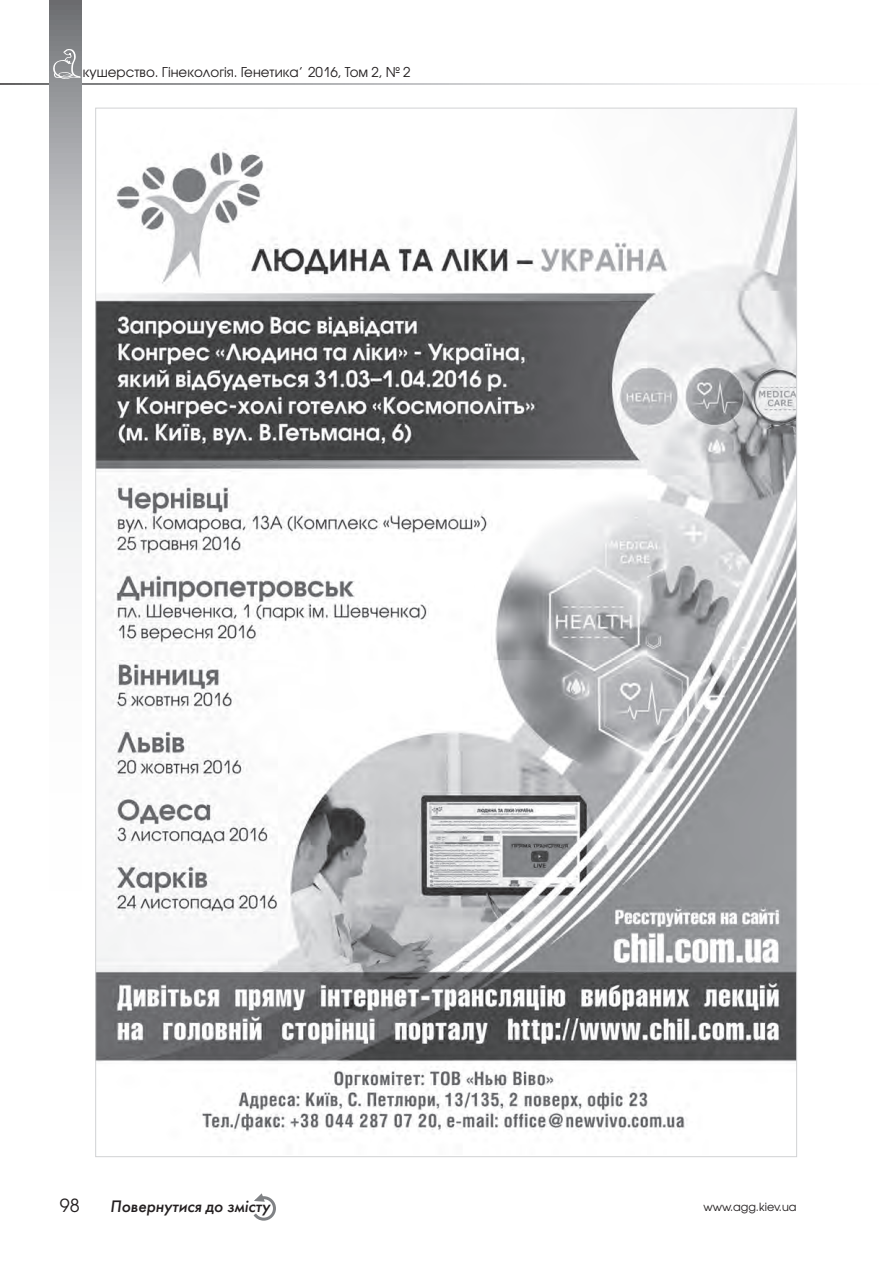
<style>
.page{position:relative;width:893px;height:1263px;background:#fff}
.page>*{position:absolute;margin:0;border:0;box-sizing:border-box;transform-origin:0 0}
.t1{font:18px "Avant Garde Gothic C";color:#231f20}
.t2{font:italic 16.5px "Futuris C";color:#231f20}
.t3{font:13.5px "Avant Garde Gothic C";color:#231f20}
.t4{font:11.25px "Avant Garde Gothic C";color:#231f20}
</style>
<div class="page">
<svg style="left:49px;top:0;width:33px;height:558px;background:#c6c7ca"></svg>
<svg style="left:53px;top:49px;width:28px;height:30px"></svg>
<svg style="left:253px;top:1193px;width:23px;height:28px"></svg>
<img style="left:97px;top:110px;width:698px;height:1024px">
<p class="t3" style="left:83px;top:64px;width:329px">кушерство. Гінекологія. Генетика’ 2016, Том 2, № 2</p>
<h1 class="t1" style="left:60px;top:1195px;width:21px">98</h1>
<p class="t2" style="left:111px;top:1196px;width:161px">Повернутися до змісту</p>
<p class="t4" style="left:703px;top:1200px;width:95px">www.agg.kiev.ua</p>
</div>
